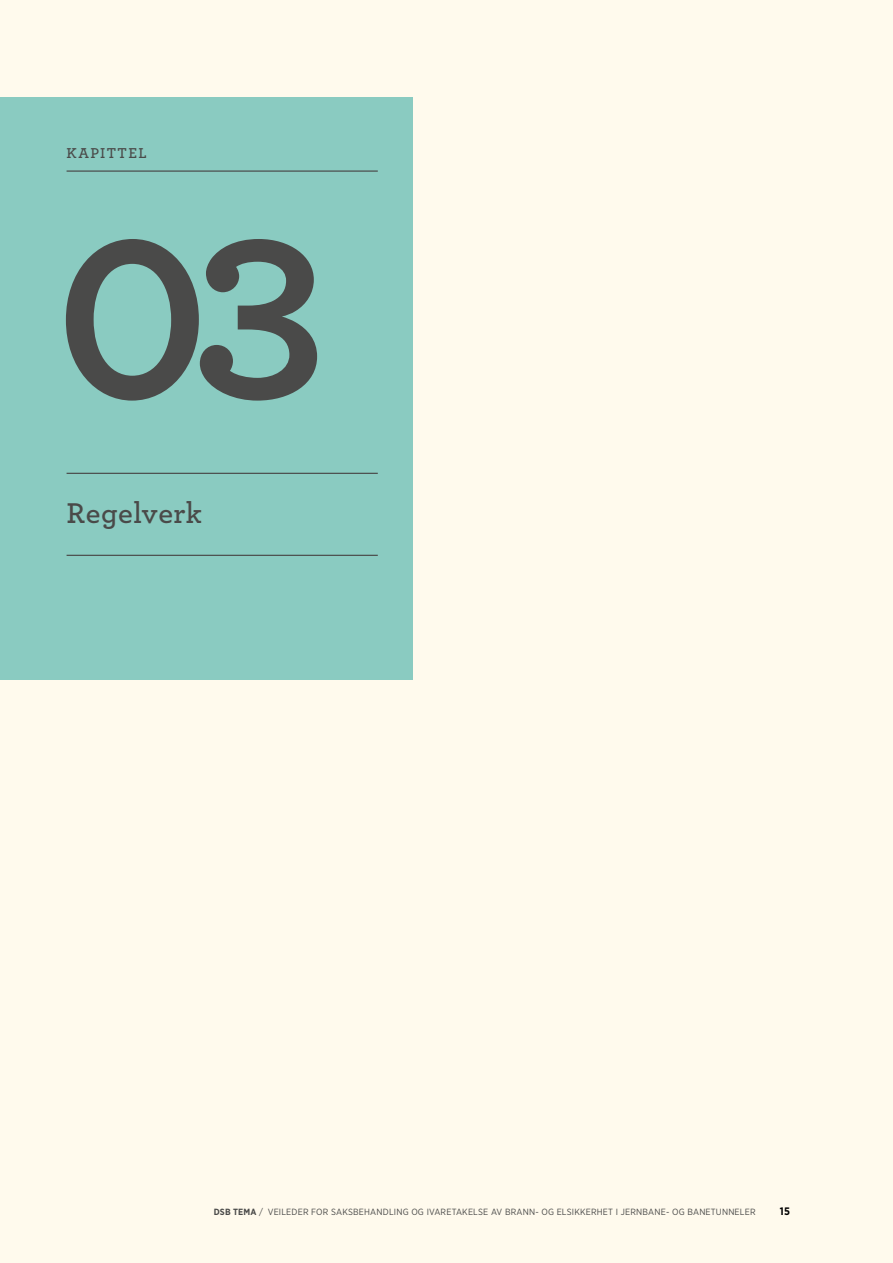
<style>
.page{position:relative;width:893px;height:1263px;background:#fffaed}
.page>*{position:absolute;margin:0;border:0;box-sizing:border-box;transform-origin:0 0}
.t1{font:700 237px "Archer";color:#4a4a49}
.t2{font:600 30px "Archer";letter-spacing:.015em;color:#4a4a49}
.t3{font:600 15px "Archer";letter-spacing:.09em;color:#4a4a49}
.t4{font:700 10.8px "Gotham Narrow";color:#000}
.t5{font:9px "Gotham Narrow";letter-spacing:.02em;color:#4a4a49}
.s1{font-weight:700}
</style>
<div class="page">
<div style="left:0;top:97px;width:412px;height:583px;background:#8acbc1"></div>
<hr style="left:67px;top:170px;width:311px;height:2px;background:#4a4a49">
<hr style="left:67px;top:473px;width:311px;height:1px;background:#4a4a49">
<hr style="left:67px;top:555px;width:311px;height:1px;background:#4a4a49">
<h3 class="t3" style="left:67px;top:141px;width:82px">KAPITTEL</h3>
<h1 class="t1" style="left:54px;top:132px;width:275px">03</h1>
<h2 class="t2" style="left:67px;top:490px;width:137px">Regelverk</h2>
<p class="t5" style="left:214px;top:1206px;width:543px"><span class="s1">DSB TEMA</span> / VEILEDER FOR SAKSBEHANDLING OG IVARETAKELSE AV BRANN- OG ELSIKKERHET I JERNBANE- OG BANETUNNELER</p>
<p class="t4" style="left:780px;top:1204px;width:12px">15</p>
</div>
